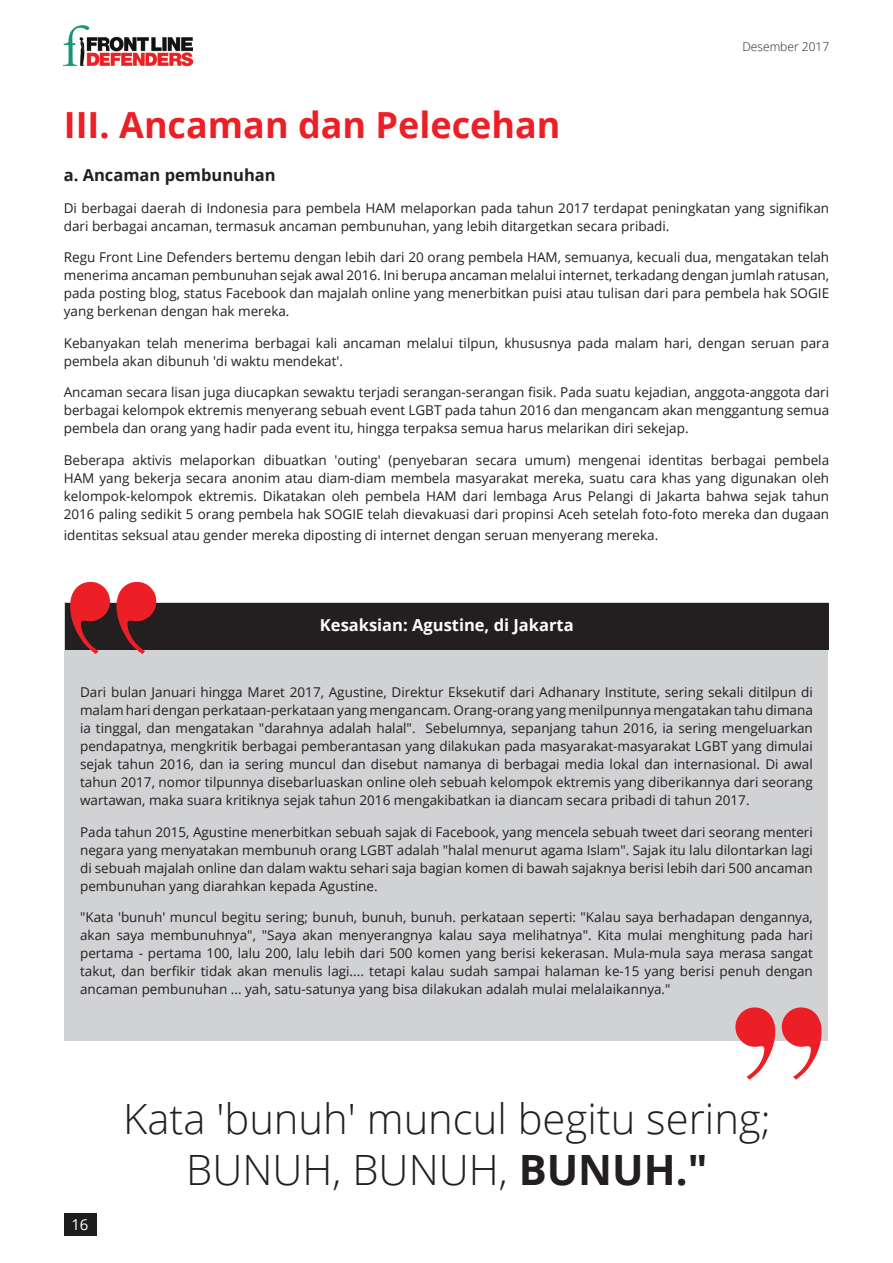
<style>
.page{position:relative;width:893px;height:1263px;background:#fff}
.page>*{position:absolute;margin:0;border:0;box-sizing:border-box;transform-origin:0 0}
.t1{font:700 183.75px "Engravers";color:#ed1f26}
.t2{font:300 41.7px/50.1px "Open Sans";color:#231f20;text-align:center}
.t3{font:700 36px "Open Sans";color:#ed1f26}
.t4{font:700 16.5px "Open Sans";color:#fff}
.t5{font:700 16.5px "Open Sans";color:#231f20}
.t6{font:15px "Open Sans";color:#fff}
.t7{font:13.5px/18px "Open Sans";color:#231f20;text-align:justify}
.t8{font:300 12px "Open Sans";color:#231f20}
.s1{font-weight:700}
</style>
<div class="page">
<img style="left:64px;top:26px;width:129px;height:41px">
<div style="left:65px;top:602px;width:763px;height:439px;background:#d1d2d4"></div>
<div style="left:65px;top:603px;width:763px;height:47px;background:#231f20"></div>
<div style="left:64px;top:1213px;width:32px;height:23px;background:#1c1d1c"></div>
<h3 class="t3" style="left:64px;top:99px;width:498px">III. Ancaman dan Pelecehan</h3>
<p class="t8" style="left:742px;top:38px;width:88px">Desember 2017</p>
<p class="t5" style="left:64px;top:163px;width:213px">a. Ancaman pembunuhan</p>
<p class="t7" style="left:64px;top:198px;width:767px">Di berbagai daerah di Indonesia para pembela HAM melaporkan pada tahun 2017 terdapat peningkatan yang signifikan dari berbagai ancaman, termasuk ancaman pembunuhan, yang lebih ditargetkan secara pribadi.</p>
<p class="t7" style="left:64px;top:248px;width:767px">Regu Front Line Defenders bertemu dengan lebih dari 20 orang pembela HAM, semuanya, kecuali dua, mengatakan telah menerima ancaman pembunuhan sejak awal 2016. Ini berupa ancaman melalui internet, terkadang dengan jumlah ratusan, pada posting blog, status Facebook dan majalah online yang menerbitkan puisi atau tulisan dari para pembela hak SOGIE yang berkenan dengan hak mereka.</p>
<p class="t7" style="left:64px;top:333px;width:767px">Kebanyakan telah menerima berbagai kali ancaman melalui tilpun, khususnya pada malam hari, dengan seruan para pembela akan dibunuh 'di waktu mendekat'.</p>
<p class="t7" style="left:64px;top:383px;width:767px">Ancaman secara lisan juga diucapkan sewaktu terjadi serangan-serangan fisik. Pada suatu kejadian, anggota-anggota dari berbagai kelompok ektremis menyerang sebuah event LGBT pada tahun 2016 dan mengancam akan menggantung semua pembela dan orang yang hadir pada event itu, hingga terpaksa semua harus melarikan diri sekejap.</p>
<p class="t7" style="left:64px;top:450px;width:767px">Beberapa aktivis melaporkan dibuatkan 'outing' (penyebaran secara umum) mengenai identitas berbagai pembela HAM yang bekerja secara anonim atau diam-diam membela masyarakat mereka, suatu cara khas yang digunakan oleh kelompok-kelompok ektremis. Dikatakan oleh pembela HAM dari lembaga Arus Pelangi di Jakarta bahwa sejak tahun 2016 paling sedikit 5 orang pembela hak SOGIE telah dievakuasi dari propinsi Aceh setelah foto-foto mereka dan dugaan</p>
<p class="t7" style="left:64px;top:525px;width:596px">identitas seksual atau gender mereka diposting di internet dengan seruan menyerang mereka.</p>
<p class="t4" style="left:320px;top:614px;width:255px">Kesaksian: Agustine, di Jakarta</p>
<p class="t7" style="left:80px;top:683px;width:734px">Dari bulan Januari hingga Maret 2017, Agustine, Direktur Eksekutif dari Adhanary Institute, sering sekali ditilpun di malam hari dengan perkataan-perkataan yang mengancam. Orang-orang yang menilpunnya mengatakan tahu dimana ia tinggal, dan mengatakan "darahnya adalah halal". Sebelumnya, sepanjang tahun 2016, ia sering mengeluarkan pendapatnya, mengkritik berbagai pemberantasan yang dilakukan pada masyarakat-masyarakat LGBT yang dimulai sejak tahun 2016, dan ia sering muncul dan disebut namanya di berbagai media lokal dan internasional. Di awal tahun 2017, nomor tilpunnya disebarluaskan online oleh sebuah kelompok ektremis yang diberikannya dari seorang wartawan, maka suara kritiknya sejak tahun 2016 mengakibatkan ia diancam secara pribadi di tahun 2017.</p>
<p class="t7" style="left:80px;top:822px;width:734px">Pada tahun 2015, Agustine menerbitkan sebuah sajak di Facebook, yang mencela sebuah tweet dari seorang menteri negara yang menyatakan membunuh orang LGBT adalah "halal menurut agama Islam". Sajak itu lalu dilontarkan lagi di sebuah majalah online dan dalam waktu sehari saja bagian komen di bawah sajaknya berisi lebih dari 500 ancaman pembunuhan yang diarahkan kepada Agustine.</p>
<p class="t7" style="left:80px;top:908px;width:734px">"Kata 'bunuh' muncul begitu sering; bunuh, bunuh, bunuh. perkataan seperti: "Kalau saya berhadapan dengannya, akan saya membunuhnya", "Saya akan menyerangnya kalau saya melihatnya". Kita mulai menghitung pada hari pertama - pertama 100, lalu 200, lalu lebih dari 500 komen yang berisi kekerasan. Mula-mula saya merasa sangat takut, dan berfikir tidak akan menulis lagi.... tetapi kalau sudah sampai halaman ke-15 yang berisi penuh dengan ancaman pembunuhan ... yah, satu-satunya yang bisa dilakukan adalah mulai melalaikannya."</p>
<h1 class="t1" style="left:713px;top:963px;width:132px">"</h1>
<p class="t6" style="left:71px;top:1215px;width:19px">16</p>
<h2 class="t2" style="left:123px;top:1093px;width:649px">Kata 'bunuh' muncul begitu sering;<br>BUNUH, BUNUH, <span class="s1">BUNUH."</span></h2>
</div>
